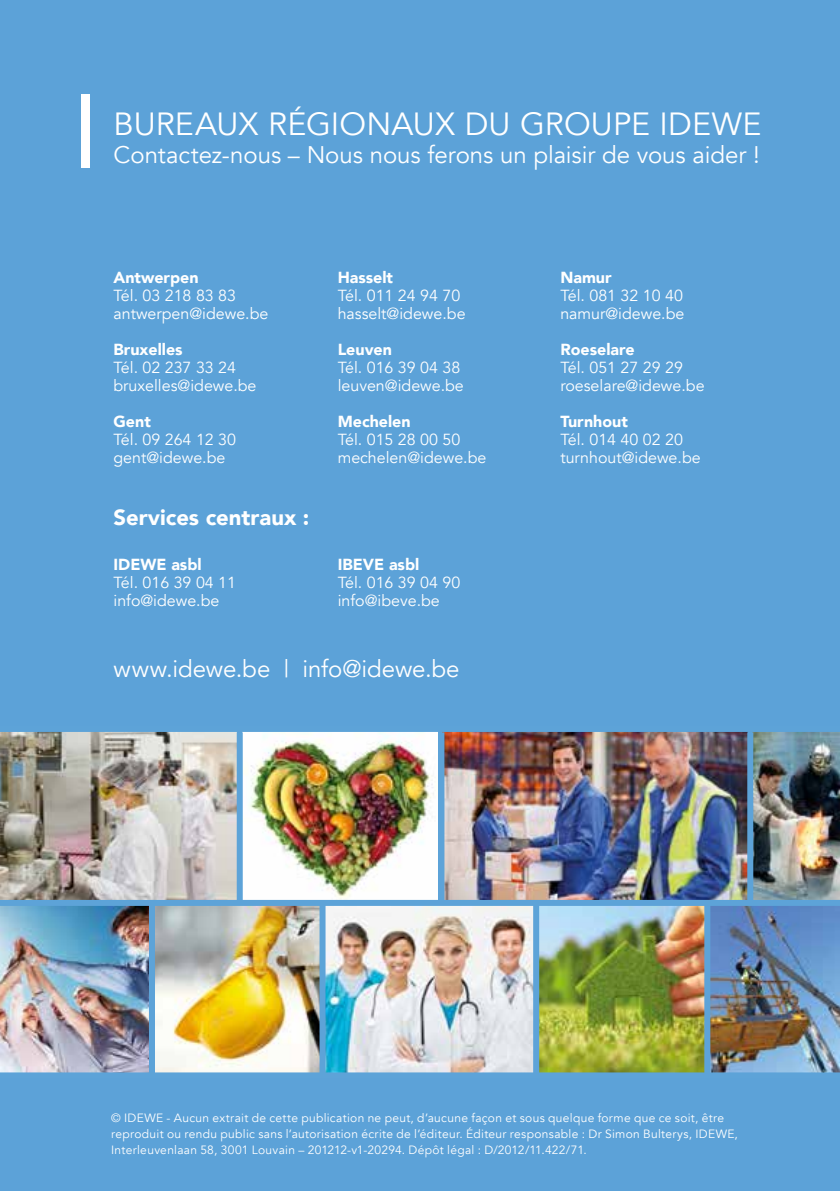
<style>
.page{position:relative;width:840px;height:1191px;background:#fff}
.page>*{position:absolute;margin:0;border:0;box-sizing:border-box;transform-origin:0 0}
.t1{font:32px "Avenir";letter-spacing:.005em;color:#fff}
.t2{font:24px "Avenir";letter-spacing:-.005em;color:#fff}
.t3{font:900 22px "Avenir";color:#fff}
.t4{font:16px/18px "Avenir";color:#fff}
.t5{font:900 16px "Avenir";color:#fff}
.t6{font:12px/16px "Avenir";letter-spacing:.025em;color:#fff}
</style>
<div class="page">
<div style="left:0;top:0;width:839px;height:1191px;background:#5ca2d8"></div>
<img style="left:0;top:732px;width:236px;height:168px">
<img style="left:0;top:906px;width:149px;height:166px">
<img style="left:155px;top:906px;width:164px;height:166px">
<img style="left:539px;top:906px;width:165px;height:166px">
<img style="left:710px;top:906px;width:129px;height:166px">
<img style="left:325px;top:906px;width:208px;height:166px">
<img style="left:444px;top:732px;width:302px;height:168px">
<img style="left:242px;top:732px;width:195px;height:168px">
<img style="left:752px;top:732px;width:87px;height:168px">
<svg style="left:746px;top:732px;width:2px;height:168px"></svg>
<div style="left:82px;top:94px;width:8px;height:74px;background:#fff"></div>
<h1 class="t1" style="left:113px;top:104px;width:649px">BUREAUX RÉGIONAUX DU GROUPE IDEWE</h1>
<h2 class="t2" style="left:113px;top:141px;width:647px">Contactez-nous – Nous nous ferons un plaisir de vous aider !</h2>
<p class="t5" style="left:113px;top:264px;width:87px">Antwerpen</p>
<p class="t4" style="left:113px;top:287px;width:156px">Tél. 03 218 83 83 antwerpen@idewe.be</p>
<p class="t5" style="left:113px;top:336px;width:71px">Bruxelles</p>
<p class="t4" style="left:113px;top:359px;width:144px">Tél. 02 237 33 24 bruxelles@idewe.be</p>
<p class="t5" style="left:113px;top:408px;width:39px">Gent</p>
<p class="t4" style="left:113px;top:431px;width:124px">Tél. 09 264 12 30 gent@idewe.be</p>
<h3 class="t3" style="left:113px;top:499px;width:197px">Services centraux :</h3>
<p class="t5" style="left:113px;top:551px;width:90px">IDEWE asbl</p>
<p class="t4" style="left:113px;top:574px;width:124px">Tél. 016 39 04 11 info@idewe.be</p>
<p class="t5" style="left:337px;top:264px;width:57px">Hasselt</p>
<p class="t4" style="left:337px;top:287px;width:129px">Tél. 011 24 94 70 hasselt@idewe.be</p>
<p class="t5" style="left:337px;top:336px;width:56px">Leuven</p>
<p class="t4" style="left:337px;top:359px;width:128px">Tél. 016 39 04 38 leuven@idewe.be</p>
<p class="t5" style="left:337px;top:408px;width:74px">Mechelen</p>
<p class="t4" style="left:337px;top:431px;width:150px">Tél. 015 28 00 50 mechelen@idewe.be</p>
<p class="t5" style="left:337px;top:551px;width:83px">IBEVE asbl</p>
<p class="t4" style="left:337px;top:574px;width:124px">Tél. 016 39 04 90 info@ibeve.be</p>
<h2 class="t2" style="left:113px;top:654px;width:347px">www.idewe.be | info@idewe.be</h2>
<p class="t5" style="left:560px;top:264px;width:53px">Namur</p>
<p class="t4" style="left:560px;top:287px;width:125px">Tél. 081 32 10 40 namur@idewe.be</p>
<p class="t5" style="left:560px;top:336px;width:76px">Roeselare</p>
<p class="t4" style="left:560px;top:359px;width:146px">Tél. 051 27 29 29 roeselare@idewe.be</p>
<p class="t5" style="left:560px;top:408px;width:69px">Turnhout</p>
<p class="t4" style="left:560px;top:431px;width:142px">Tél. 014 40 02 20 turnhout@idewe.be</p>
<p class="t6" style="left:111px;top:1110px;width:628px">© IDEWE - Aucun extrait de cette publication ne peut, d’aucune façon et sous quelque forme que ce soit, être reproduit ou rendu public sans l’autorisation écrite de l’éditeur. Éditeur responsable : Dr Simon Bulterys, IDEWE,<br>Interleuvenlaan 58, 3001 Louvain – 201212-v1-20294. Dépôt légal : D/2012/11.422/71.</p>
</div>
